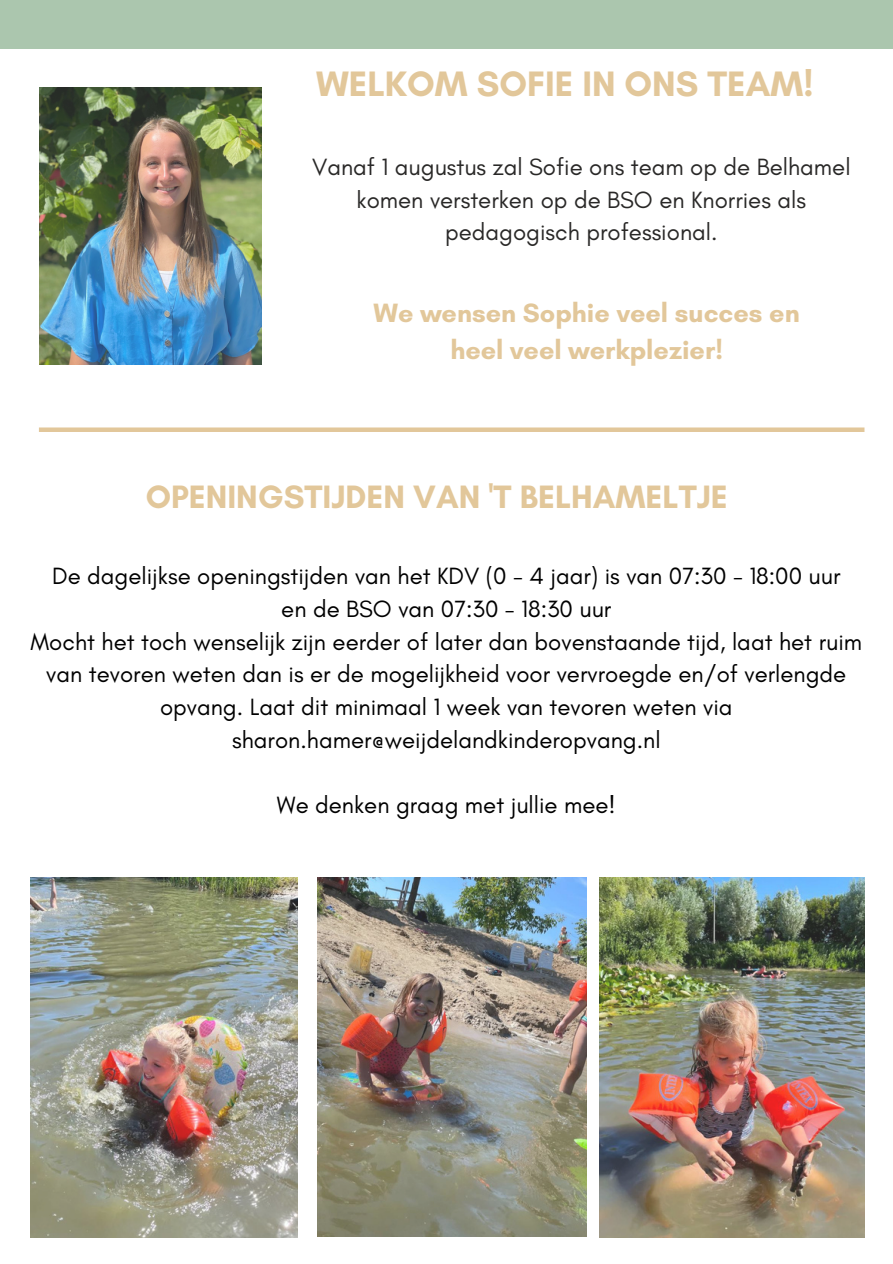
<style>
.page{position:relative;width:893px;height:1264px;background:#fff}
.page>*{position:absolute;margin:0;border:0;box-sizing:border-box;transform-origin:0 0}
.t1{font:700 36px "Glacial Indifference";color:#e2c79a}
.t2{font:700 33px "Glacial Indifference";color:#e2c79a}
.t3{font:700 27px "Glacial Indifference";color:#e2c79a}
.t4{font:24px/32.5px "Glacial Indifference";color:#000;text-align:center}
.t5{font:24px/32.5px "Glacial Indifference";color:#292827;text-align:center}
</style>
<div class="page">
<div style="left:0;top:0;width:892px;height:49px;background:#abc6ae"></div>
<div style="left:39px;top:427px;width:825px;height:5px;background:#e2c79a"></div>
<img style="left:39px;top:88px;width:223px;height:276px">
<img style="left:31px;top:877px;width:266px;height:360px">
<img style="left:317px;top:877px;width:270px;height:359px">
<img style="left:599px;top:877px;width:265px;height:360px">
<p class="t1" style="left:316px;top:61px;width:499px">WELKOM SOFIE IN ONS TEAM!</p>
<p class="t5" style="left:312px;top:150px;width:540px">Vanaf 1 augustus zal Sofie ons team op de Belhamel komen versterken op de BSO en Knorries als</p>
<p class="t5" style="left:445px;top:215px;width:274px">pedagogisch professional.</p>
<p class="t3" style="left:373px;top:296px;width:427px">We wensen Sophie veel succes en</p>
<p class="t3" style="left:450px;top:333px;width:274px">heel veel werkplezier!</p>
<p class="t2" style="left:146px;top:476px;width:583px">OPENINGSTIJDEN VAN 'T BELHAMELTJE</p>
<p class="t4" style="left:52px;top:559px;width:789px">De dagelijkse openingstijden van het KDV (0 - 4 jaar) is van 07:30 - 18:00 uur</p>
<p class="t4" style="left:281px;top:592px;width:331px">en de BSO van 07:30 - 18:30 uur</p>
<p class="t4" style="left:31px;top:625px;width:833px">Mocht het toch wenselijk zijn eerder of later dan bovenstaande tijd, laat het ruim van tevoren weten dan is er de mogelijkheid voor vervroegde en/of verlengde opvang. Laat dit minimaal 1 week van tevoren weten via sharon.hamer@weijdelandkinderopvang.nl</p>
<p class="t4" style="left:277px;top:788px;width:340px">We denken graag met jullie mee!</p>
</div>
